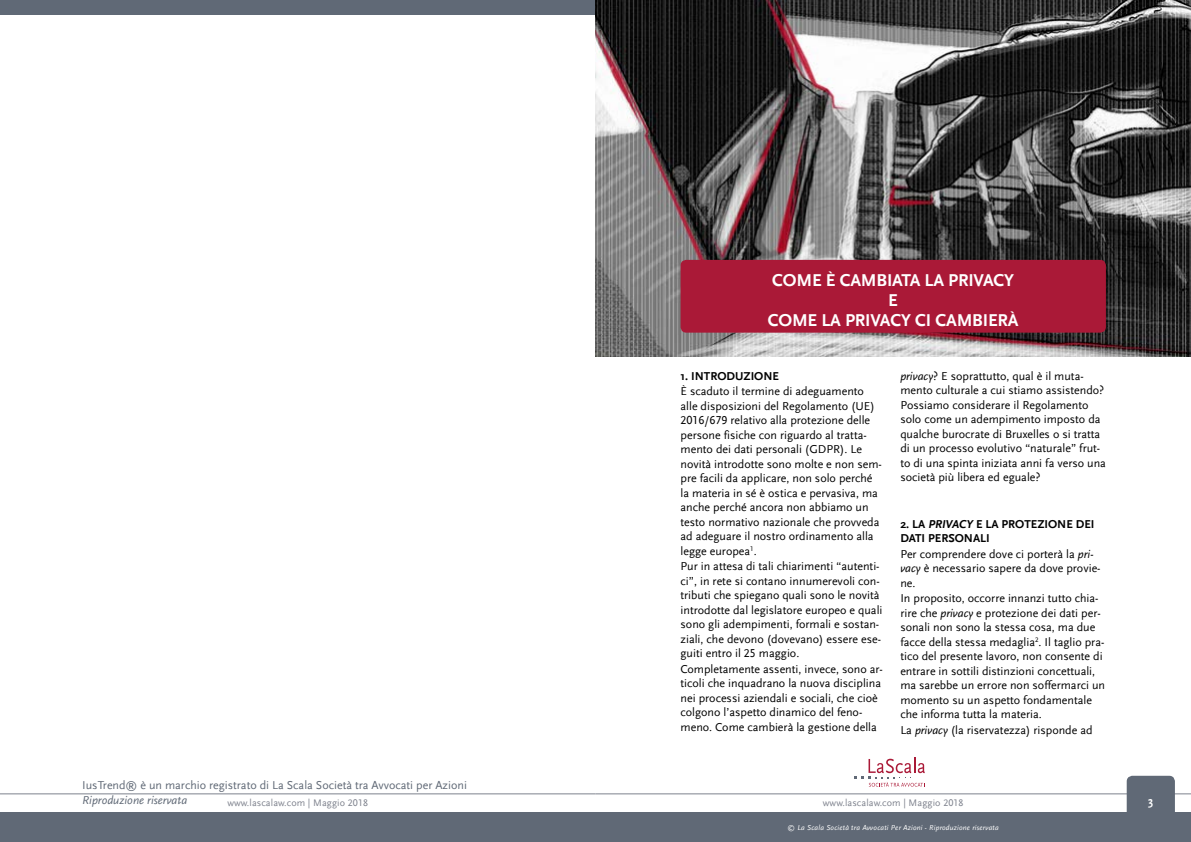
<style>
.page{position:relative;width:1191px;height:842px;background:#fff}
.page>*{position:absolute;margin:0;border:0;box-sizing:border-box;transform-origin:0 0}
.t1{font:700 18px/20.2px "Scala Sans";letter-spacing:-.01em;color:#fff;text-align:center}
.t2{font:12px/14.6px "Scala Sans LF";color:#000}
.t3{font:12px "Scala Sans LF";color:#606976}
.t4{font:700 12px/14.5px "Scala Sans";color:#000}
.t5{font:italic 12px "Scala Sans";color:#606976}
.t6{font:700 12px "Scala Sans";color:#fff}
.t7{font:10px "Scala Sans LF";letter-spacing:.01em;color:#7e828d}
.t8{font:italic 7.5px "Scala Sans";letter-spacing:.025em;color:#fff}
.s1{font-family:"Scala Sans";font-style:italic}
.s2{font-style:italic}
</style>
<div class="page">
<hr style="left:595px;top:793px;width:596px;height:1px;background:#7e828d">
<div style="left:595px;top:813px;width:596px;height:29px;background:#606976"></div>
<hr style="left:0;top:793px;width:595px;height:1px;background:#7e828d">
<div style="left:1126px;top:776px;width:48px;height:49px;background:#606976;border-radius:6px"></div>
<svg style="left:854px;top:757px;width:71px;height:30px"></svg>
<div style="left:0;top:813px;width:595px;height:29px;background:#606976"></div>
<div style="left:0;top:0;width:595px;height:15px;background:#606976"></div>
<img style="left:595px;top:0;width:596px;height:357px">
<div style="left:680px;top:260px;width:426px;height:73px;background:#aa1937;border-radius:6px"></div>
<h1 class="t1" style="left:767px;top:270px;width:252px">COME È CAMBIATA LA PRIVACY<br>E<br>COME LA PRIVACY CI CAMBIERÀ</h1>
<p class="t4" style="left:680px;top:369px;width:100px">1. INTRODUZIONE</p>
<p class="t2" style="left:680px;top:384px;width:204px">È scaduto il termine di adeguamento alle disposizioni del Regolamento (UE)<br>2016/679 relativo alla protezione delle persone fisiche con riguardo al tratta&shy;mento dei dati personali (GDPR). Le novità introdotte sono molte e non sem&shy;pre facili da applicare, non solo perché la materia in sé è ostica e pervasiva, ma anche perché ancora non abbiamo un testo normativo nazionale che provveda ad adeguare il nostro ordinamento alla legge europea<sup>1</sup>.<br>Pur in attesa di tali chiarimenti “autenti&shy;ci”, in rete si contano innumerevoli con&shy;tributi che spiegano quali sono le novità introdotte dal legislatore europeo e quali sono gli adempimenti, formali e sostan&shy;ziali, che devono (dovevano) essere ese&shy;guiti entro il 25 maggio.<br>Completamente assenti, invece, sono ar&shy;ticoli che inquadrano la nuova disciplina nei processi aziendali e sociali, che cioè colgono l’aspetto dinamico del feno&shy;meno. Come cambierà la gestione della</p>
<p class="t2" style="left:900px;top:369px;width:207px"><span class="s1">privacy</span>? E soprattutto, qual è il muta&shy;mento culturale a cui stiamo assistendo?<br>Possiamo considerare il Regolamento solo come un adempimento imposto da qualche burocrate di Bruxelles o si tratta di un processo evolutivo “naturale” frut&shy;to di una spinta iniziata anni fa verso una società più libera ed eguale?</p>
<p class="t4" style="left:900px;top:517px;width:196px">2. LA <span class="s2">PRIVACY</span> E LA PROTEZIONE DEI<br>DATI PERSONALI</p>
<p class="t2" style="left:900px;top:546px;width:206px">Per comprendere dove ci porterà la <span class="s1">pri&shy;vacy</span> è necessario sapere da dove provie&shy;ne.<br>In proposito, occorre innanzi tutto chia&shy;rire che <span class="s1">privacy</span> e protezione dei dati per&shy;sonali non sono la stessa cosa, ma due facce della stessa medaglia<sup>2</sup>. Il taglio pra&shy;tico del presente lavoro, non consente di entrare in sottili distinzioni concettuali, ma sarebbe un errore non soffermarci un momento su un aspetto fondamentale che informa tutta la materia.<br>La <span class="s1">privacy</span> (la riservatezza) risponde ad</p>
<p class="t3" style="left:82px;top:779px;width:386px">IusTrend® è un marchio registrato di La Scala Società tra Avvocati per Azioni</p>
<p class="t5" style="left:82px;top:793px;width:107px">Riproduzione riservata</p>
<p class="t7" style="left:227px;top:797px;width:142px">www.lascalaw.com | Maggio 2018</p>
<p class="t6" style="left:1148px;top:794px;width:7px">3</p>
<p class="t7" style="left:823px;top:797px;width:142px">www.lascalaw.com | Maggio 2018</p>
<p class="t8" style="left:787px;top:824px;width:213px">© La Scala Società tra Avvocati Per Azioni - Riproduzione riservata</p>
</div>
